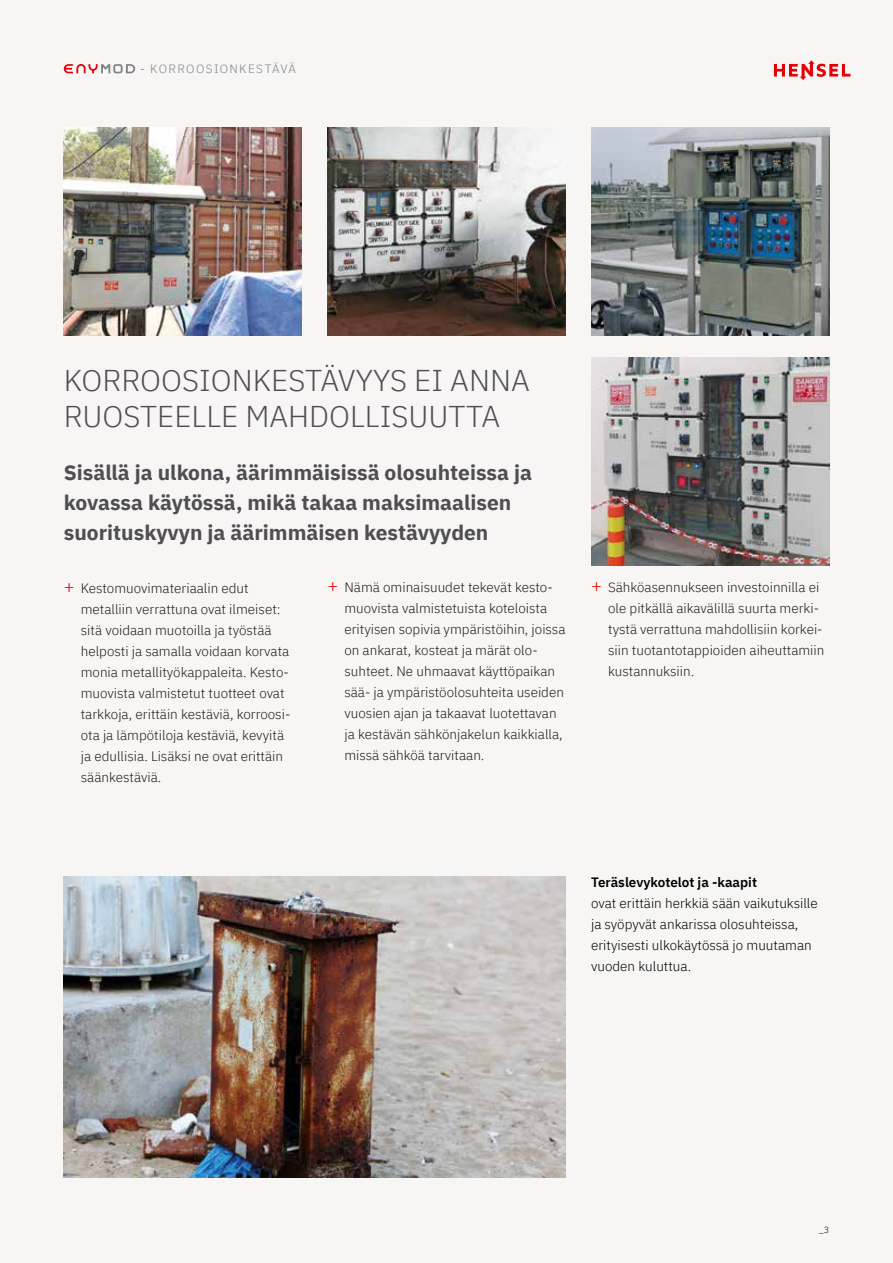
<style>
.page{position:relative;width:893px;height:1263px;background:#f7f6f5}
.page>*{position:absolute;margin:0;border:0;box-sizing:border-box;transform-origin:0 0}
.t1{font:300 30px/36px "IBM Plex Sans";color:#504e53}
.t2{font:700 21px/30px "IBM Plex Sans";color:#504e53}
.t3{font:300 13.5px/21px "IBM Plex Sans";color:#23181a}
.t4{font:300 13.5px/21px "IBM Plex Sans";color:#000}
.t5{font:600 13.5px "IBM Plex Sans";color:#000}
.t6{font:300 12px "IBM Plex Sans";letter-spacing:.11em;color:#818084}
.t7{font:300 9px "IBM Plex Sans";color:#000}
.s1{font-size:18px;color:#e60003}
</style>
<div class="page">
<svg style="left:774px;top:60px;width:76px;height:20px"></svg>
<svg style="left:64px;top:64px;width:71px;height:9px"></svg>
<img style="left:64px;top:876px;width:502px;height:302px">
<img style="left:64px;top:128px;width:238px;height:208px">
<img style="left:327px;top:128px;width:239px;height:208px">
<img style="left:591px;top:128px;width:238px;height:208px">
<img style="left:591px;top:357px;width:238px;height:209px">
<p class="t6" style="left:140px;top:60px;width:157px">- KORROOSIONKESTÄVÄ</p>
<h1 class="t1" style="left:64px;top:360px;width:467px">KORROOSIONKESTÄVYYS EI ANNA<br>RUOSTEELLE MAHDOLLISUUTTA</h1>
<h2 class="t2" style="left:64px;top:456px;width:470px">Sisällä ja ulkona, äärimmäisissä olosuhteissa ja kovassa käytössä, mikä takaa maksimaalisen suorituskyvyn ja äärimmäisen kestävyyden</h2>
<p class="t3" style="left:344px;top:576px;width:223px;text-indent:-17px"><span class="s1">+</span> Nämä ominaisuudet tekevät kesto&shy;muovista valmistetuista koteloista erityisen sopivia ympäristöihin, joissa on ankarat, kosteat ja märät olo&shy;suhteet. Ne uhmaavat käyttöpaikan sää- ja ympäristöolosuhteita useiden vuosien ajan ja takaavat luotettavan ja kestävän sähkönjakelun kaikkialla, missä sähköä tarvitaan.</p>
<p class="t3" style="left:608px;top:576px;width:218px;text-indent:-17px"><span class="s1">+</span> Sähköasennukseen investoinnilla ei ole pitkällä aikavälillä suurta merki&shy;tystä verrattuna mahdollisiin korkei&shy;siin tuotantotappioiden aiheuttamiin kustannuksiin.</p>
<p class="t3" style="left:81px;top:577px;width:211px;text-indent:-17px"><span class="s1">+</span> Kestomuovimateriaalin edut metalliin verrattuna ovat ilmeiset: sitä voidaan muotoilla ja työstää helposti ja samalla voidaan korvata monia metallityökappaleita. Kesto&shy;muovista valmistetut tuotteet ovat tarkkoja, erittäin kestäviä, korroosi&shy;ota ja lämpötiloja kestäviä, kevyitä ja edullisia. Lisäksi ne ovat erittäin säänkestäviä.</p>
<p class="t5" style="left:591px;top:871px;width:167px">Teräslevykotelot ja -kaapit</p>
<p class="t4" style="left:591px;top:891px;width:228px">ovat erittäin herkkiä sään vaikutuksille ja syöpyvät ankarissa olosuhteissa, erityisesti ulkokäytössä jo muutaman vuoden kuluttua.</p>
<p class="t7" style="left:819px;top:1222px;width:12px">_3</p>
</div>
